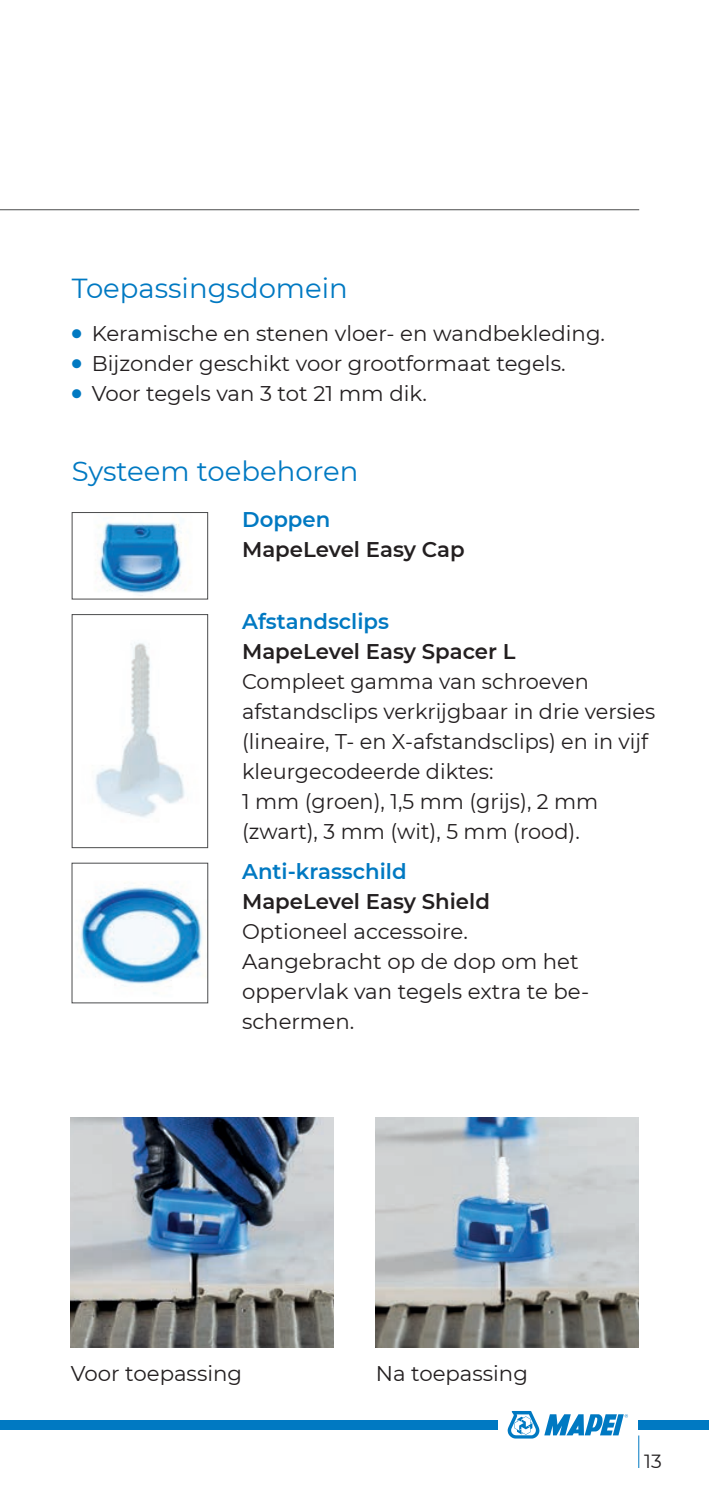
<style>
.page{position:relative;width:709px;height:1489px;background:#fff}
.page>*{position:absolute;margin:0;border:0;box-sizing:border-box;transform-origin:0 0}
.t1{font:27.5px "Montserrat";color:#0079c2}
.t2{font:21.25px/30px "Montserrat";color:#231f20}
.t3{font:600 21.25px "Montserrat";color:#231f20}
.t4{font:600 21.25px "Montserrat";color:#0079c2}
.t5{font:19px "Montserrat";color:#231f20}
.s1{color:#0079c2}
</style>
<div class="page">
<svg style="left:507px;top:1411px;width:121px;height:27px"></svg>
<div style="left:0;top:1419px;width:497px;height:10px;background:#0079c2"></div>
<div style="left:638px;top:1419px;width:71px;height:10px;background:#0079c2"></div>
<hr style="left:638px;top:1435px;width:1px;height:32px;background:#0079c2">
<hr style="left:0;top:209px;width:639px;height:1px;background:#4b4c4d">
<img style="left:376px;top:1117px;width:262px;height:229px">
<img style="left:71px;top:1117px;width:262px;height:229px">
<img style="left:95px;top:642px;width:90px;height:176px">
<div style="left:72px;top:614px;width:136px;height:233px;border:1px solid #4b4c4d"></div>
<img style="left:95px;top:522px;width:91px;height:72px">
<div style="left:72px;top:512px;width:136px;height:87px;border:1px solid #4b4c4d"></div>
<img style="left:78px;top:884px;width:124px;height:110px">
<div style="left:72px;top:862px;width:136px;height:141px;border:1px solid #4b4c4d"></div>
<p class="t1" style="left:72px;top:269px;width:277px">Toepassingsdomein</p>
<p class="t2" style="left:72px;top:317px;width:535px"><span class="s1">●</span> Keramische en stenen vloer- en wandbekleding.</p>
<p class="t2" style="left:72px;top:347px;width:495px"><span class="s1">●</span> Bijzonder geschikt voor grootformaat tegels.</p>
<p class="t2" style="left:72px;top:377px;width:357px"><span class="s1">●</span> Voor tegels van 3 tot 21 mm dik.</p>
<p class="t1" style="left:72px;top:452px;width:288px">Systeem toebehoren</p>
<p class="t4" style="left:242px;top:504px;width:90px">Doppen</p>
<p class="t3" style="left:242px;top:534px;width:224px">MapeLevel Easy Cap</p>
<p class="t4" style="left:242px;top:606px;width:148px">Afstandsclips</p>
<p class="t3" style="left:242px;top:636px;width:275px">MapeLevel Easy Spacer L</p>
<p class="t2" style="left:242px;top:666px;width:414px">Compleet gamma van schroeven afstandsclips verkrijgbaar in drie versies (lineaire, T- en X-afstandsclips) en in vijf kleurgecodeerde diktes:<br>1 mm (groen), 1,5 mm (grijs), 2 mm (zwart), 3 mm (wit), 5 mm (rood).</p>
<p class="t4" style="left:242px;top:855px;width:166px">Anti-krasschild</p>
<p class="t3" style="left:242px;top:885px;width:249px">MapeLevel Easy Shield</p>
<p class="t2" style="left:242px;top:915px;width:348px">Optioneel accessoire.<br>Aangebracht op de dop om het oppervlak van tegels extra te be&shy;schermen.</p>
<p class="t2" style="left:71px;top:1357px;width:173px">Voor toepassing</p>
<p class="t2" style="left:376px;top:1357px;width:154px">Na toepassing</p>
<p class="t5" style="left:644px;top:1447px;width:19px">13</p>
</div>
